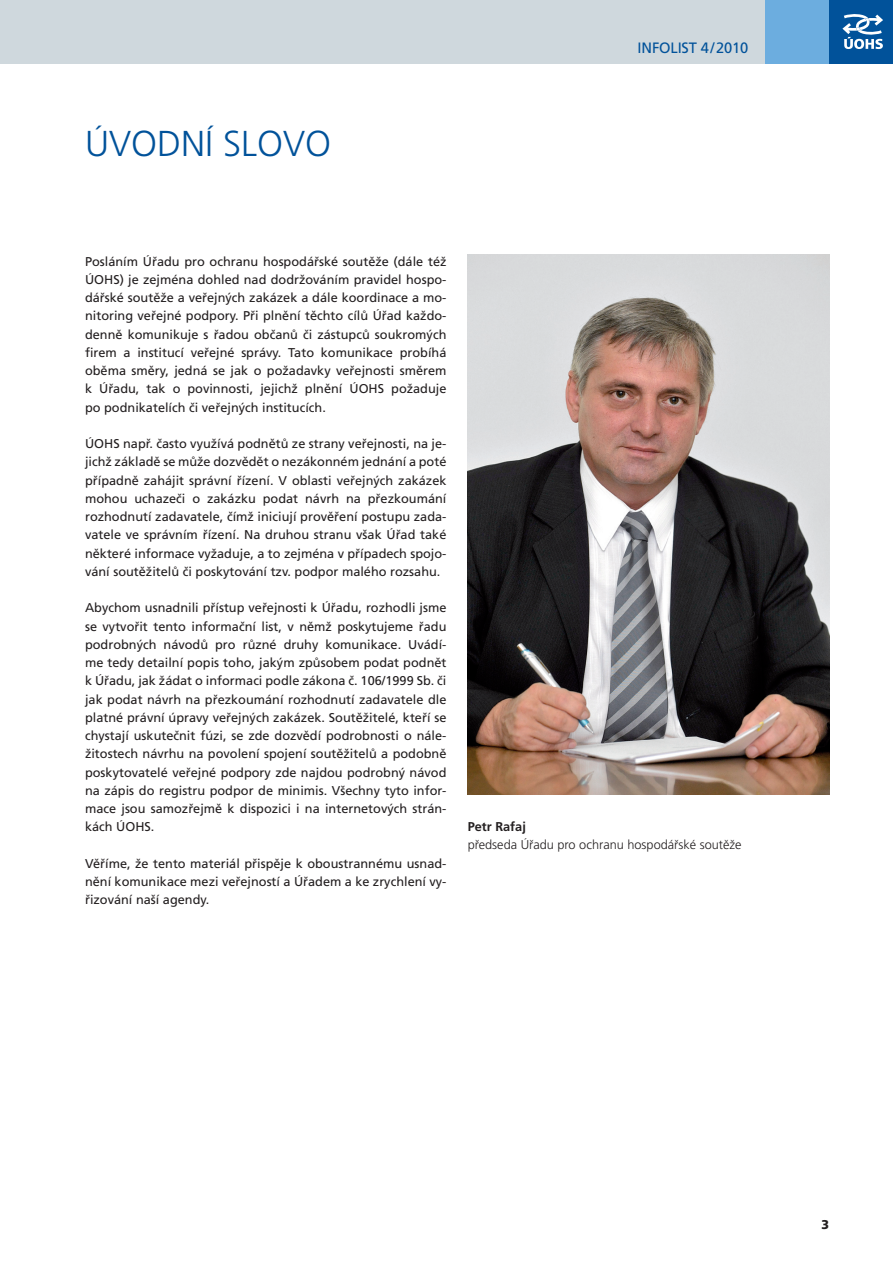
<style>
.page{position:relative;width:893px;height:1263px;background:#fff}
.page>*{position:absolute;margin:0;border:0;box-sizing:border-box;transform-origin:0 0}
.t1{font:300 36px "Frutiger CE";color:#01529a}
.t2{font:15px "Frutiger CE";letter-spacing:-.01em;color:#01529a}
.t3{font:12.75px/18.3px "Frutiger CE";color:#231f20;text-align:justify}
.t4{font:300 12.75px "Frutiger CE";color:#231f20}
.t5{font:700 12.75px "Frutiger CE";color:#231f20}
.t6{font:900 12.75px "Frutiger CE";color:#231f20}
</style>
<div class="page">
<div style="left:0;top:0;width:893px;height:64px;background:#cfd8dd"></div>
<div style="left:765px;top:0;width:64px;height:64px;background:#6caddf"></div>
<div style="left:829px;top:0;width:64px;height:64px;background:#01529a"></div>
<svg style="left:842px;top:14px;width:41px;height:35px"></svg>
<img style="left:468px;top:255px;width:361px;height:540px">
<h1 class="t1" style="left:85px;top:123px;width:247px">ÚVODNÍ SLOVO</h1>
<p class="t2" style="left:638px;top:39px;width:112px">infolist 4/2010</p>
<p class="t3" style="left:85px;top:252px;width:363px">Posláním Úřadu pro ochranu hospodářské soutěže (dále též ÚOHS) je zejména dohled nad dodržováním pravidel hospo&shy;dářské soutěže a veřejných zakázek a dále koordinace a mo&shy;nitoring veřejné podpory. Při plnění těchto cílů Úřad každo&shy;denně komunikuje s řadou občanů či zástupců soukromých firem a institucí veřejné správy. Tato komunikace probíhá oběma směry, jedná se jak o požadavky veřejnosti směrem k Úřadu, tak o povinnosti, jejichž plnění ÚOHS požaduje po podnikatelích či veřejných institucích.</p>
<p class="t3" style="left:85px;top:434px;width:363px">ÚOHS např. často využívá podnětů ze strany veřejnosti, na je&shy;jichž základě se může dozvědět o nezákonném jednání a poté případně zahájit správní řízení. V oblasti veřejných zakázek mohou uchazeči o zakázku podat návrh na přezkoumání rozhodnutí zadavatele, čímž iniciují prověření postupu zada&shy;vatele ve správním řízení. Na druhou stranu však Úřad také některé informace vyžaduje, a to zejména v případech spojo&shy;vání soutěžitelů či poskytování tzv. podpor malého rozsahu.</p>
<p class="t3" style="left:85px;top:599px;width:363px">Abychom usnadnili přístup veřejnosti k Úřadu, rozhodli jsme se vytvořit tento informační list, v němž poskytujeme řadu podrobných návodů pro různé druhy komunikace. Uvádí&shy;me tedy detailní popis toho, jakým způsobem podat podnět k Úřadu, jak žádat o informaci podle zákona č. 106/1999 Sb. či jak podat návrh na přezkoumání rozhodnutí zadavatele dle platné právní úpravy veřejných zakázek. Soutěžitelé, kteří se chystají uskutečnit fúzi, se zde dozvědí podrobnosti o nále&shy;žitostech návrhu na povolení spojení soutěžitelů a podobně poskytovatelé veřejné podpory zde najdou podrobný návod na zápis do registru podpor de minimis. Všechny tyto infor&shy;mace jsou samozřejmě k dispozici i na internetových strán&shy;kách ÚOHS.</p>
<p class="t3" style="left:85px;top:854px;width:363px">Věříme, že tento materiál přispěje k oboustrannému usnad&shy;nění komunikace mezi veřejností a Úřadem a ke zrychlení vy&shy;řizování naší agendy.</p>
<p class="t5" style="left:468px;top:819px;width:60px">Petr Rafaj</p>
<p class="t4" style="left:468px;top:838px;width:275px">předseda Úřadu pro ochranu hospodářské soutěže</p>
<p class="t6" style="left:821px;top:1217px;width:9px">3</p>
</div>
